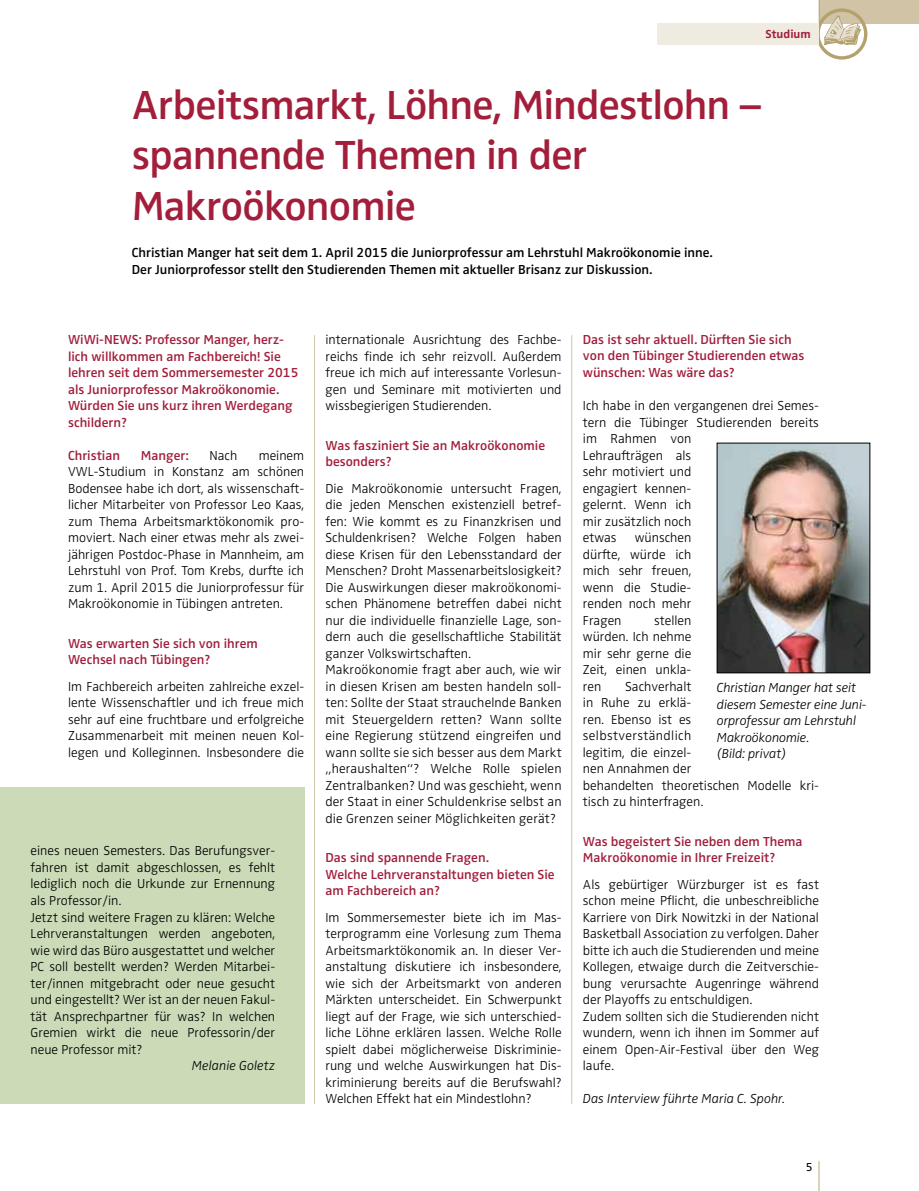
<style>
.page{position:relative;width:919px;height:1191px;background:#fff}
.page>*{position:absolute;margin:0;border:0;box-sizing:border-box;transform-origin:0 0}
.t1{font:600 42px/50.4px "Zwo OT";letter-spacing:-.02em;color:#a21e3b}
.t2{font:300 13.5px/16.5px "Zwo OT";color:#000;text-align:justify}
.t3{font:600 13.5px/16.5px "Zwo OT";color:#a21e3b}
.t4{font:600 13.5px/16.5px "Zwo OT";color:#000}
.t5{font:italic 300 13.5px/16.5px "Zwo OT";letter-spacing:-.01em;color:#000}
.t6{font:700 12px "Zwo OT";color:#a21e3b}
.t7{font:12px "Zwo OT";color:#000}
</style>
<div class="page">
<hr style="left:818px;top:1161px;width:1px;height:30px;background:#d1c4a6">
<div style="left:819px;top:0;width:99px;height:23px;background:#d1c4a6"></div>
<hr style="left:818px;top:0;width:1px;height:45px;background:#b3a16e">
<svg style="left:818px;top:7px;width:51px;height:53px"></svg>
<hr style="left:571px;top:335px;width:1px;height:768px;background:#d1c4a6">
<hr style="left:314px;top:335px;width:1px;height:768px;background:#d1c4a6">
<div style="left:657px;top:23px;width:161px;height:22px;background:#efebe1"></div>
<div style="left:0;top:787px;width:305px;height:316px;background:#cbdab7"></div>
<img style="left:718px;top:445px;width:150px;height:226px">
<div style="left:716px;top:443px;width:154px;height:230px;border:1px solid #000"></div>
<p class="t6" style="left:765px;top:27px;width:47px">Studium</p>
<h1 class="t1" style="left:132px;top:80px;width:631px">Arbeitsmarkt, Löhne, Mindestlohn – spannende Themen in der<br>Makroökonomie</h1>
<p class="t4" style="left:132px;top:245px;width:582px">Christian Manger hat seit dem 1. April 2015 die Juniorprofessur am Lehrstuhl Makroökonomie inne.<br>Der Juniorprofessor stellt den Studierenden Themen mit aktueller Brisanz zur Diskussion.</p>
<p class="t3" style="left:68px;top:331px;width:232px">WiWi-NEWS: Professor Manger, herz&shy;lich willkommen am Fachbereich! Sie lehren seit dem Sommersemester 2015 als Juniorprofessor Makroökonomie.<br>Würden Sie uns kurz ihren Werdegang schildern?</p>
<p class="t3" style="left:68px;top:447px;width:53px">Christian</p>
<p class="t3" style="left:141px;top:447px;width:49px">Manger:</p>
<p class="t2" style="left:209px;top:447px;width:29px">Nach</p>
<p class="t2" style="left:68px;top:447px;width:238px;text-indent:191px">meinem VWL-Studium in Konstanz am schönen Bodensee habe ich dort, als wissenschaft&shy;licher Mitarbeiter von Professor Leo Kaas, zum Thema Arbeitsmarktökonomik pro&shy;moviert. Nach einer etwas mehr als zwei&shy;jährigen Postdoc-Phase in Mannheim, am Lehrstuhl von Prof. Tom Krebs, durfte ich zum 1. April 2015 die Juniorprofessur für Makroökonomie in Tübingen antreten.</p>
<p class="t3" style="left:68px;top:635px;width:191px">Was erwarten Sie sich von ihrem<br>Wechsel nach Tübingen?</p>
<p class="t2" style="left:68px;top:678px;width:238px">Im Fachbereich arbeiten zahlreiche exzel&shy;lente Wissenschaftler und ich freue mich sehr auf eine fruchtbare und erfolgreiche Zusammenarbeit mit meinen neuen Kol&shy;legen und Kolleginnen. Insbesondere die</p>
<p class="t2" style="left:31px;top:843px;width:246px;text-align:left">eines neuen Semesters. Das Berufungsver&shy;fahren ist damit abgeschlossen, es fehlt lediglich noch die Urkunde zur Ernennung als Professor/in.<br>Jetzt sind weitere Fragen zu klären: Welche Lehrveranstaltungen werden angeboten, wie wird das Büro ausgestattet und welcher PC soll bestellt werden? Werden Mitarbei&shy;ter/innen mitgebracht oder neue gesucht und eingestellt? Wer ist an der neuen Fakul&shy;tät Ansprechpartner für was? In welchen Gremien wirkt die neue Professorin/der neue Professor mit?</p>
<p class="t5" style="left:192px;top:1057px;width:85px">Melanie Goletz</p>
<p class="t2" style="left:325px;top:332px;width:238px">internationale Ausrichtung des Fachbe&shy;reichs finde ich sehr reizvoll. Außerdem freue ich mich auf interessante Vorlesun&shy;gen und Seminare mit motivierten und wissbegierigen Studierenden.</p>
<p class="t3" style="left:325px;top:437px;width:221px">Was fasziniert Sie an Makroökonomie besonders?</p>
<p class="t2" style="left:325px;top:480px;width:238px;text-align:left">Die Makroökonomie untersucht Fragen, die jeden Menschen existenziell betref&shy;fen: Wie kommt es zu Finanzkrisen und Schuldenkrisen? Welche Folgen haben diese Krisen für den Lebensstandard der Menschen? Droht Massenarbeitslosigkeit?<br>Die Auswirkungen dieser makroökonomi&shy;schen Phänomene betreffen dabei nicht nur die individuelle finanzielle Lage, son&shy;dern auch die gesellschaftliche Stabilität ganzer Volkswirtschaften.<br>Makroökonomie fragt aber auch, wie wir in diesen Krisen am besten handeln soll&shy;ten: Sollte der Staat strauchelnde Banken mit Steuergeldern retten? Wann sollte eine Regierung stützend eingreifen und wann sollte sie sich besser aus dem Markt „heraushalten“? Welche Rolle spielen Zentralbanken? Und was geschieht, wenn der Staat in einer Schuldenkrise selbst an die Grenzen seiner Möglichkeiten gerät?</p>
<p class="t3" style="left:325px;top:850px;width:231px">Das sind spannende Fragen.<br>Welche Lehrveranstaltungen bieten Sie am Fachbereich an?</p>
<p class="t2" style="left:325px;top:909px;width:238px">Im Sommersemester biete ich im Mas&shy;terprogramm eine Vorlesung zum Thema Arbeitsmarktökonomik an. In dieser Ver&shy;anstaltung diskutiere ich insbesondere, wie sich der Arbeitsmarkt von anderen Märkten unterscheidet. Ein Schwerpunkt liegt auf der Frage, wie sich unterschied&shy;liche Löhne erklären lassen. Welche Rolle spielt dabei möglicherweise Diskriminie&shy;rung und welche Auswirkungen hat Dis&shy;kriminierung bereits auf die Berufswahl?<br>Welchen Effekt hat ein Mindestlohn?</p>
<p class="t3" style="left:583px;top:331px;width:223px">Das ist sehr aktuell. Dürften Sie sich von den Tübinger Studierenden etwas wünschen: Was wäre das?</p>
<p class="t2" style="left:583px;top:398px;width:238px;text-align:left">Ich habe in den vergangenen drei Semes&shy;tern die Tübinger Studierenden bereits im Rahmen von<br>Lehraufträgen als<br>sehr motiviert und<br>engagiert kennen-<br>gelernt. Wenn ich<br>mir zusätzlich noch<br>etwas</p>
<p class="t2" style="left:583px;top:530px;width:110px;text-indent:52px">wünschen dürfte, würde ich mich sehr freuen, wenn die Studie&shy;renden noch mehr Fragen</p>
<p class="t2" style="left:583px;top:612px;width:110px;text-indent:71px">stellen würden. Ich nehme mir sehr gerne die Zeit, einen unkla&shy;ren</p>
<p class="t2" style="left:583px;top:678px;width:237px;text-align:left;text-indent:42px">Sachverhalt<br>in Ruhe zu erklä-<br>ren. Ebenso ist es<br>selbstverständlich<br>legitim, die einzel-<br>nen Annahmen der<br>behandelten theoretischen Modelle kri&shy;tisch zu hinterfragen.</p>
<p class="t3" style="left:583px;top:833px;width:221px">Was begeistert Sie neben dem Thema<br>Makroökonomie in Ihrer Freizeit?</p>
<p class="t2" style="left:583px;top:876px;width:238px;text-align:left">Als gebürtiger Würzburger ist es fast schon meine Pflicht, die unbeschreibliche Karriere von Dirk Nowitzki in der National Basketball Association zu verfolgen. Daher bitte ich auch die Studierenden und meine Kollegen, etwaige durch die Zeitverschie&shy;bung verursachte Augenringe während der Playoffs zu entschuldigen.<br>Zudem sollten sich die Studierenden nicht wundern, wenn ich ihnen im Sommer auf einem Open-Air-Festival über den Weg laufe.</p>
<p class="t5" style="left:583px;top:1091px;width:204px">Das Interview führte Maria C. Spohr.</p>
<p class="t5" style="left:716px;top:679px;width:151px">Christian Manger hat seit diesem Semester eine Juni&shy;orprofessur am Lehrstuhl<br>Makroökonomie.<br>(Bild: privat)</p>
<p class="t7" style="left:805px;top:1159px;width:8px">5</p>
</div>
